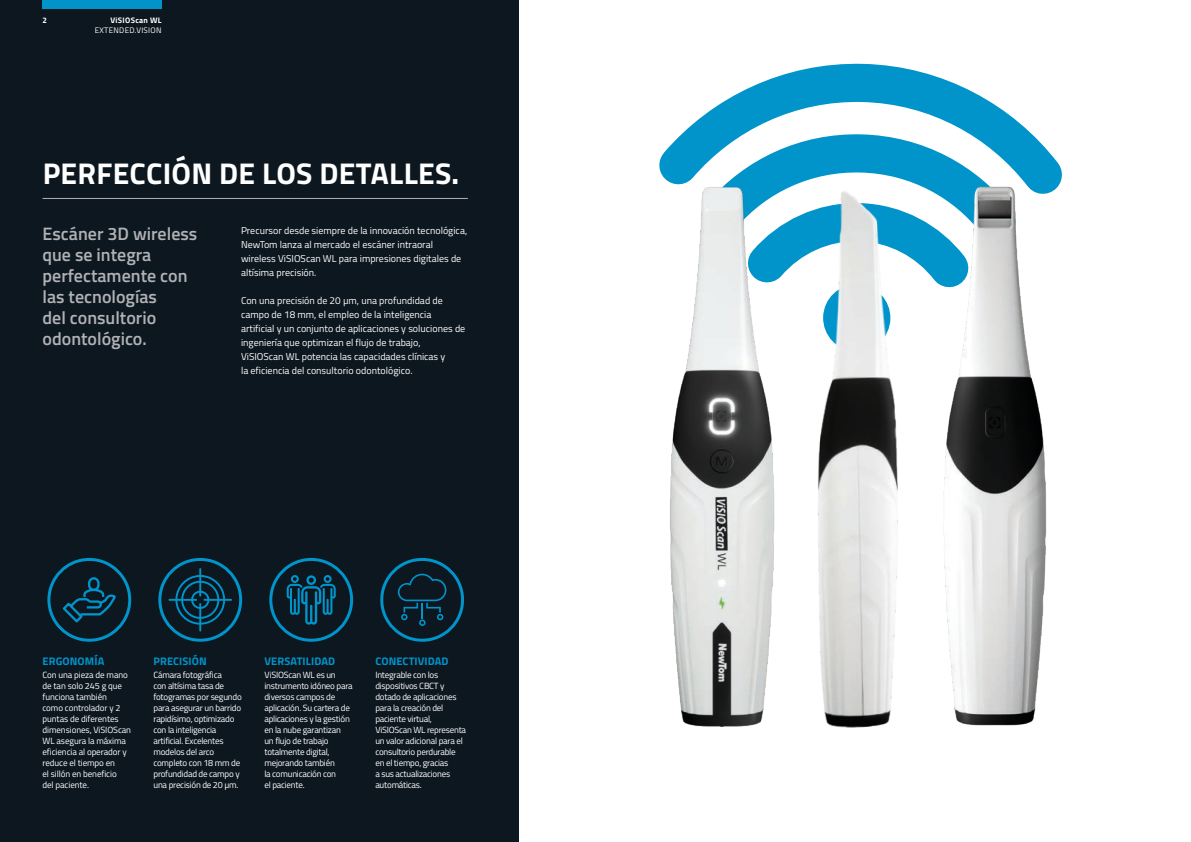
<style>
.page{position:relative;width:1191px;height:842px;background:#fff}
.page>*{position:absolute;margin:0;border:0;box-sizing:border-box;transform-origin:0 0}
.t1{font:700 30px "Titillium";letter-spacing:.01em;color:#fff}
.t2{font:600 18px/21px "Titillium";color:#b0b2b5}
.t3{font:700 11px "Titillium";letter-spacing:.01em;color:#0094ca}
.t4{font:10px/14px "Titillium";color:#fff}
.t5{font:9px/11px "Titillium";letter-spacing:-.025em;color:#fff}
.t6{font:8px "Titillium";letter-spacing:.04em;color:#fff}
.t7{font:700 8px "Titillium";letter-spacing:.035em;color:#fff}
</style>
<div class="page">
<div style="left:0;top:0;width:519px;height:842px;background:#0d1720"></div>
<hr style="left:43px;top:198px;width:425px;height:1px;background:#b0b2b5">
<div style="left:43px;top:0;width:119px;height:9px;background:#0094ca"></div>
<div style="left:380px;top:558px;width:84px;height:84px;border:3px solid #0094ca;border-radius:50%"></div>
<svg style="left:398px;top:574px;width:48px;height:52px"></svg>
<div style="left:47px;top:558px;width:84px;height:84px;border:3px solid #0094ca;border-radius:50%"></div>
<svg style="left:62px;top:577px;width:54px;height:46px"></svg>
<svg style="left:659px;top:63px;width:403px;height:198px"></svg>
<div style="left:158px;top:558px;width:84px;height:84px;border:3px solid #0094ca;border-radius:50%"></div>
<svg style="left:168px;top:568px;width:64px;height:63px"></svg>
<img style="left:659px;top:165px;width:147px;height:562px">
<img style="left:915px;top:174px;width:147px;height:552px">
<img style="left:806px;top:152px;width:102px;height:576px">
<div style="left:269px;top:558px;width:84px;height:84px;border:3px solid #0094ca;border-radius:50%"></div>
<svg style="left:287px;top:575px;width:49px;height:50px"></svg>
<p class="t7" style="left:43px;top:14px;width:6px">2</p>
<p class="t7" style="left:110px;top:14px;width:53px">ViSIOScan WL</p>
<p class="t6" style="left:95px;top:24px;width:68px">EXTENDED.VISION</p>
<h1 class="t1" style="left:43px;top:151px;width:418px">PERFECCIÓN DE LOS DETALLES.</h1>
<h2 class="t2" style="left:43px;top:223px;width:156px">Escáner 3D wireless que se integra perfectamente con las tecnologías<br>del consultorio odontológico.</h2>
<p class="t4" style="left:241px;top:223px;width:228px">Precursor desde siempre de la innovación tecnológica, NewTom lanza al mercado el escáner intraoral wireless ViSIOScan WL para impresiones digitales de altísima precisión.</p>
<p class="t4" style="left:241px;top:293px;width:226px">Con una precisión de 20 µm, una profundidad de campo de 18 mm, el empleo de la inteligencia artificial y un conjunto de aplicaciones y soluciones de ingeniería que optimizan el flujo de trabajo, ViSIOScan WL potencia las capacidades clínicas y<br>la eficiencia del consultorio odontológico.</p>
<p class="t3" style="left:43px;top:652px;width:63px">ERGONOMÍA</p>
<p class="t5" style="left:43px;top:669px;width:90px">Con una pieza de mano de tan solo 245 g que funciona también<br>como controlador y 2 puntas de diferentes dimensiones, ViSIOScan<br>WL asegura la máxima eficiencia al operador y reduce el tiempo en<br>el sillón en beneficio<br>del paciente.</p>
<p class="t3" style="left:153px;top:652px;width:55px">PRECISIÓN</p>
<p class="t5" style="left:153px;top:669px;width:90px">Cámara fotográfica<br>con altísima tasa de fotogramas por segundo para asegurar un barrido rapidísimo, optimizado con la inteligencia artificial. Excelentes modelos del arco completo con 18 mm de profundidad de campo y una precisión de 20 µm.</p>
<p class="t3" style="left:264px;top:652px;width:72px">VERSATILIDAD</p>
<p class="t5" style="left:264px;top:669px;width:90px">ViSIOScan WL es un instrumento idóneo para diversos campos de aplicación. Su cartera de aplicaciones y la gestión en la nube garantizan<br>un flujo de trabajo totalmente digital, mejorando también<br>la comunicación con<br>el paciente.</p>
<p class="t3" style="left:375px;top:652px;width:75px">CONECTIVIDAD</p>
<p class="t5" style="left:375px;top:669px;width:92px">Integrable con los dispositivos CBCT y dotado de aplicaciones para la creación del paciente virtual,<br>ViSIOScan WL representa un valor adicional para el consultorio perdurable en el tiempo, gracias<br>a sus actualizaciones automáticas.</p>
</div>
